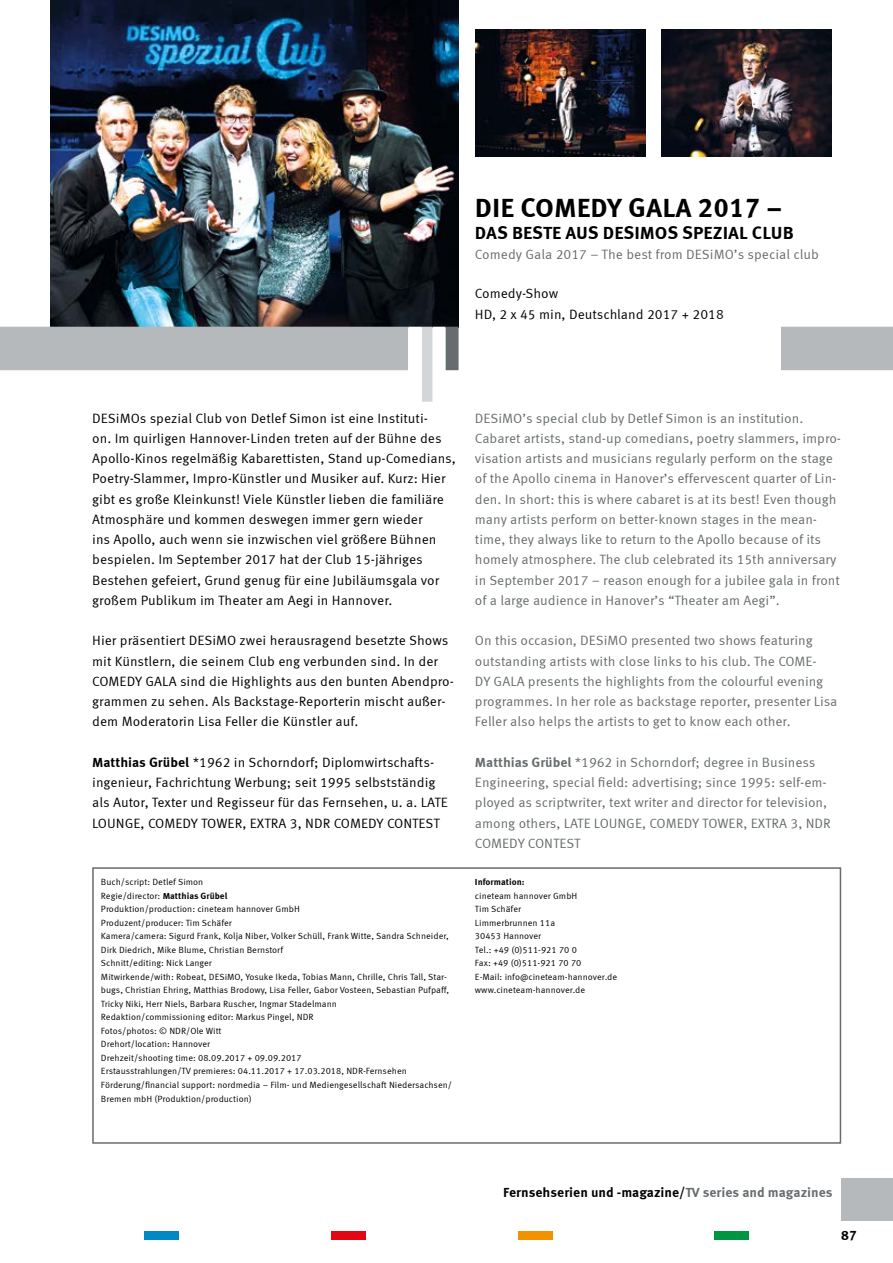
<style>
.page{position:relative;width:893px;height:1263px;background:#fff}
.page>*{position:absolute;margin:0;border:0;box-sizing:border-box;transform-origin:0 0}
.t1{font:700 27px "Meta Correspondence";color:#000}
.t2{font:700 18px "Meta Correspondence";color:#000}
.t3{font:13.5px/20.2px "Meta Correspondence";letter-spacing:-.005em;color:#676c6e}
.t4{font:13.5px/20.2px "Meta Correspondence";color:#000}
.t5{font:700 13.5px "Meta Correspondence";color:#000}
.t6{font:9px/13.5px "Meta Correspondence";color:#000}
.t7{font:700 9px "Meta Correspondence";color:#000}
.s1{font-weight:700}
.s2{color:#676c6e}
</style>
<div class="page">
<img style="left:50px;top:0;width:409px;height:327px">
<img style="left:662px;top:29px;width:169px;height:128px">
<img style="left:475px;top:29px;width:170px;height:128px">
<div style="left:781px;top:327px;width:112px;height:43px;background:#b5b9bc"></div>
<div style="left:92px;top:867px;width:749px;height:277px;border:2px solid #676c6e"></div>
<svg style="left:0;top:327px;width:459px;height:75px"></svg>
<div style="left:332px;top:1231px;width:34px;height:8px;background:#e30613"></div>
<div style="left:714px;top:1231px;width:34px;height:8px;background:#009641"></div>
<div style="left:145px;top:1231px;width:34px;height:8px;background:#0088c2"></div>
<div style="left:519px;top:1231px;width:34px;height:8px;background:#f39200"></div>
<div style="left:841px;top:1178px;width:52px;height:42px;background:#b5b9bc"></div>
<h1 class="t1" style="left:475px;top:192px;width:309px">DIE COMEDY GALA 2017 –</h1>
<h2 class="t2" style="left:475px;top:222px;width:320px">DAS BESTE AUS DESIMOS SPEZIAL CLUB</h2>
<p class="t3" style="left:475px;top:244px;width:346px">Comedy Gala 2017 – The best from DESiMO’s special club</p>
<p class="t4" style="left:475px;top:283px;width:250px">Comedy-Show<br>HD, 2 x 45 min, Deutschland 2017 + 2018</p>
<p class="t4" style="left:92px;top:408px;width:365px">DESiMOs spezial Club von Detlef Simon ist eine Instituti-<br>on. Im quirligen Hannover-Linden treten auf der Bühne des Apollo-Kinos regelmäßig Kabarettisten, Stand up-Comedians, Poetry-Slammer, Impro-Künstler und Musiker auf. Kurz: Hier gibt es große Kleinkunst! Viele Künstler lieben die familiäre Atmosphäre und kommen deswegen immer gern wieder<br>ins Apollo, auch wenn sie inzwischen viel größere Bühnen bespielen. Im September 2017 hat der Club 15-jähriges Bestehen gefeiert, Grund genug für eine Jubiläumsgala vor großem Publikum im Theater am Aegi in Hannover.</p>
<p class="t4" style="left:92px;top:630px;width:363px">Hier präsentiert DESiMO zwei herausragend besetzte Shows mit Künstlern, die seinem Club eng verbunden sind. In der COMEDY GALA sind die Highlights aus den bunten Abendpro&shy;grammen zu sehen. Als Backstage-Reporterin mischt außer&shy;dem Moderatorin Lisa Feller die Künstler auf.</p>
<p class="t4" style="left:92px;top:752px;width:357px"><span class="s1">Matthias Grübel</span> *1962 in Schorndorf; Diplomwirtschafts&shy;ingenieur, Fachrichtung Werbung; seit 1995 selbstständig als Autor, Texter und Regisseur für das Fernsehen, u. a. LATE LOUNGE, COMEDY TOWER, EXTRA 3, NDR COMEDY CONTEST</p>
<p class="t6" style="left:101px;top:875px;width:353px">Buch/script: Detlef Simon<br>Regie/director: <span class="s1">Matthias Grübel<br></span>Produktion/production: cineteam hannover GmbH<br>Produzent/producer: Tim Schäfer<br>Kamera/camera: Sigurd Frank, Kolja Niber, Volker Schüll, Frank Witte, Sandra Schneider, Dirk Diedrich, Mike Blume, Christian Bernstorf<br>Schnitt/editing: Nick Langer<br>Mitwirkende/with: Robeat, DESiMO, Yosuke Ikeda, Tobias Mann, Chrille, Chris Tall, Star&shy;bugs, Christian Ehring, Matthias Brodowy, Lisa Feller, Gabor Vosteen, Sebastian Pufpaff, Tricky Niki, Herr Niels, Barbara Ruscher, Ingmar Stadelmann<br>Redaktion/commissioning editor: Markus Pingel, NDR<br>Fotos/photos: © NDR/Ole Witt<br>Drehort/location: Hannover<br>Drehzeit/shooting time: 08.09.2017 + 09.09.2017<br>Erstausstrahlungen/TV premieres: 04.11.2017 + 17.03.2018, NDR-Fernsehen Förderung/financial support: nordmedia – Film- und Mediengesellschaft Niedersachsen/ Bremen mbH (Produktion/production)</p>
<p class="t3" style="left:475px;top:408px;width:368px">DESiMO’s special club by Detlef Simon is an institution.<br>Cabaret artists, stand-up comedians, poetry slammers, impro&shy;visation artists and musicians regularly perform on the stage of the Apollo cinema in Hanover’s effervescent quarter of Lin&shy;den. In short: this is where cabaret is at its best! Even though many artists perform on better-known stages in the mean&shy;time, they always like to return to the Apollo because of its homely atmosphere. The club celebrated its 15th anniversary in September 2017 – reason enough for a jubilee gala in front of a large audience in Hanover’s “Theater am Aegi”.</p>
<p class="t3" style="left:475px;top:630px;width:364px">On this occasion, DESiMO presented two shows featuring outstanding artists with close links to his club. The COME-<br>DY GALA presents the highlights from the colourful evening programmes. In her role as backstage reporter, presenter Lisa Feller also helps the artists to get to know each other.</p>
<p class="t3" style="left:475px;top:752px;width:357px"><span class="s1">Matthias Grübel</span> *1962 in Schorndorf; degree in Business Engineering, special field: advertising; since 1995: self-em&shy;ployed as scriptwriter, text writer and director for television, among others, LATE LOUNGE, COMEDY TOWER, EXTRA 3, NDR COMEDY CONTEST</p>
<p class="t7" style="left:475px;top:877px;width:51px">Information:</p>
<p class="t6" style="left:475px;top:889px;width:144px">cineteam hannover GmbH<br>Tim Schäfer<br>Limmerbrunnen 11a<br>30453 Hannover<br>Tel.: +49 (0)511-921 70 0<br>Fax: +49 (0)511-921 70 70<br>E-Mail: info@cineteam-hannover.de www.cineteam-hannover.de</p>
<p class="t5" style="left:503px;top:1184px;width:331px">Fernsehserien und -magazine/<span class="s2">TV series and magazines</span></p>
<p class="t5" style="left:841px;top:1227px;width:17px">87</p>
</div>
